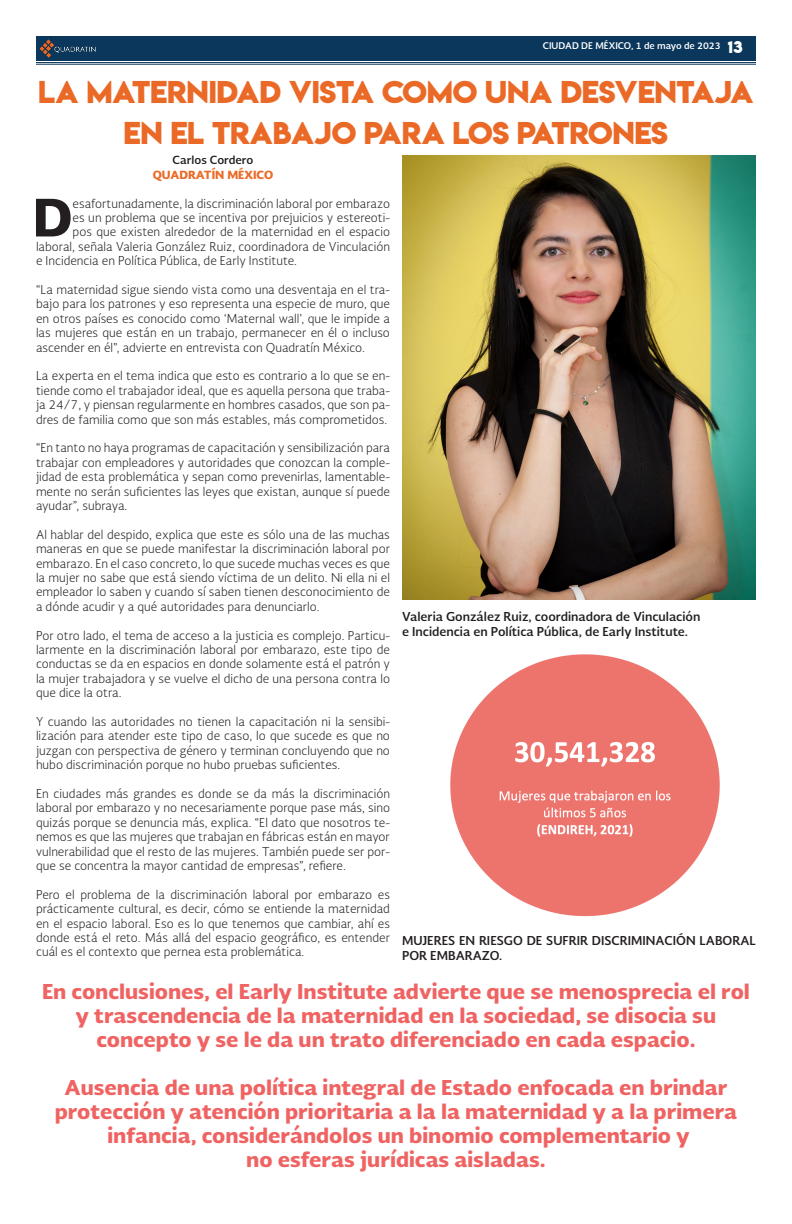
<style>
.page{position:relative;width:792px;height:1224px;background:#fff}
.page>*{position:absolute;margin:0;border:0;box-sizing:border-box;transform-origin:0 0}
.t1{font:900 50.2px "Soberana Sans";color:#231f20}
.t2{font:28px "Lemon Milkbold";letter-spacing:-.01em;color:#eb6926}
.t3{font:900 20px/24px "Soberana Sans";color:#ef6362;text-align:center}
.t4{font:15px "Lemon Milkbold";color:#fff}
.t5{font:300 12px/14.4px "Soberana Sans";color:#231f20;text-align:justify}
.t6{font:700 12px/14.4px "Soberana Sans";color:#231f20}
.t7{font:900 11px "Soberana Sans";color:#eb6926}
.t8{font:700 11px "Soberana Sans";color:#231f20}
.t9{font:700 9px "Soberana Sans";color:#fff}
</style>
<div class="page">
<div style="left:36px;top:36px;width:720px;height:25px;background:#0a375b"></div>
<hr style="left:36px;top:62px;width:720px;height:1px;background:#0a375b">
<hr style="left:36px;top:64px;width:720px;height:1px;background:#0a375b">
<img style="left:39px;top:39px;width:57px;height:19px">
<img style="left:402px;top:156px;width:354px;height:444px">
<img style="left:450px;top:654px;width:270px;height:263px">
<p class="t9" style="left:543px;top:40px;width:179px">CIUDAD DE MÉXICO, 1 de mayo de 2023</p>
<p class="t4" style="left:728px;top:36px;width:16px">13</p>
<p class="t2" style="left:38px;top:72px;width:717px">LA MATERNIDAD VISTA COMO UNA DESVENTAJA</p>
<p class="t2" style="left:124px;top:113px;width:546px">EN EL TRABAJO PARA LOS PATRONES</p>
<p class="t8" style="left:173px;top:153px;width:82px">Carlos Cordero</p>
<p class="t7" style="left:153px;top:167px;width:122px">QUADRATÍN MÉXICO</p>
<p class="t1" style="left:33px;top:182px;width:41px">D</p>
<p class="t5" style="left:73px;top:196px;width:319px">esafortunadamente, la discriminación laboral por embarazo</p>
<p class="t5" style="left:73px;top:210px;width:319px">es un problema que se incentiva por prejuicios y estereoti-</p>
<p class="t5" style="left:73px;top:225px;width:319px">pos que existen alrededor de la maternidad en el espacio</p>
<p class="t5" style="left:36px;top:239px;width:355px">laboral, señala Valeria González Ruiz, coordinadora de Vinculación</p>
<p class="t5" style="left:36px;top:253px;width:263px">e Incidencia en Política Pública, de Early Institute.</p>
<p class="t5" style="left:36px;top:282px;width:356px">“La maternidad sigue siendo vista como una desventaja en el tra&shy;bajo para los patrones y eso representa una especie de muro, que en otros países es conocido como ‘Maternal wall’, que le impide a las mujeres que están en un trabajo, permanecer en él o incluso ascender en él”, advierte en entrevista con Quadratín México.</p>
<p class="t5" style="left:36px;top:369px;width:356px">La experta en el tema indica que esto es contrario a lo que se en&shy;tiende como el trabajador ideal, que es aquella persona que traba&shy;ja 24/7, y piensan regularmente en hombres casados, que son pa&shy;dres de familia como que son más estables, más comprometidos.</p>
<p class="t5" style="left:36px;top:441px;width:356px">“En tanto no haya programas de capacitación y sensibilización para trabajar con empleadores y autoridades que conozcan la comple&shy;jidad de esta problemática y sepan como prevenirlas, lamentable&shy;mente no serán suficientes las leyes que existan, aunque sí puede ayudar”, subraya.</p>
<p class="t5" style="left:36px;top:527px;width:355px">Al hablar del despido, explica que este es sólo una de las muchas maneras en que se puede manifestar la discriminación laboral por embarazo. En el caso concreto, lo que sucede muchas veces es que la mujer no sabe que está siendo víctima de un delito. Ni ella ni el empleador lo saben y cuando sí saben tienen desconocimiento de a dónde acudir y a qué autoridades para denunciarlo.</p>
<p class="t5" style="left:36px;top:628px;width:356px">Por otro lado, el tema de acceso a la justicia es complejo. Particu&shy;larmente en la discriminación laboral por embarazo, este tipo de conductas se da en espacios en donde solamente está el patrón y la mujer trabajadora y se vuelve el dicho de una persona contra lo que dice la otra.</p>
<p class="t5" style="left:36px;top:714px;width:356px">Y cuando las autoridades no tienen la capacitación ni la sensibi&shy;lización para atender este tipo de caso, lo que sucede es que no juzgan con perspectiva de género y terminan concluyendo que no hubo discriminación porque no hubo pruebas suficientes.</p>
<p class="t5" style="left:36px;top:786px;width:356px">En ciudades más grandes es donde se da más la discriminación laboral por embarazo y no necesariamente porque pase más, sino quizás porque se denuncia más, explica. “El dato que nosotros te&shy;nemos es que las mujeres que trabajan en fábricas están en mayor vulnerabilidad que el resto de las mujeres. También puede ser por&shy;que se concentra la mayor cantidad de empresas”, refiere.</p>
<p class="t5" style="left:36px;top:887px;width:356px">Pero el problema de la discriminación laboral por embarazo es prácticamente cultural, es decir, cómo se entiende la maternidad en el espacio laboral. Eso es lo que tenemos que cambiar, ahí es donde está el reto. Más allá del espacio geográfico, es entender cuál es el contexto que pernea esta problemática.</p>
<p class="t3" style="left:42px;top:979px;width:709px">En conclusiones, el Early Institute advierte que se menosprecia el rol y trascendencia de la maternidad en la sociedad, se disocia su concepto y se le da un trato diferenciado en cada espacio.</p>
<p class="t3" style="left:55px;top:1075px;width:684px">Ausencia de una política integral de Estado enfocada en brindar protección y atención prioritaria a la la maternidad y a la primera infancia, considerándolos un binomio complementario y<br>no esferas jurídicas aisladas.</p>
<p class="t6" style="left:402px;top:609px;width:300px">Valeria González Ruiz, coordinadora de Vinculación e Incidencia en Política Pública, de Early Institute.</p>
<p class="t6" style="left:402px;top:933px;width:356px">MUJERES EN RIESGO DE SUFRIR DISCRIMINACIÓN LABORAL<br>POR EMBARAZO.</p>
</div>
